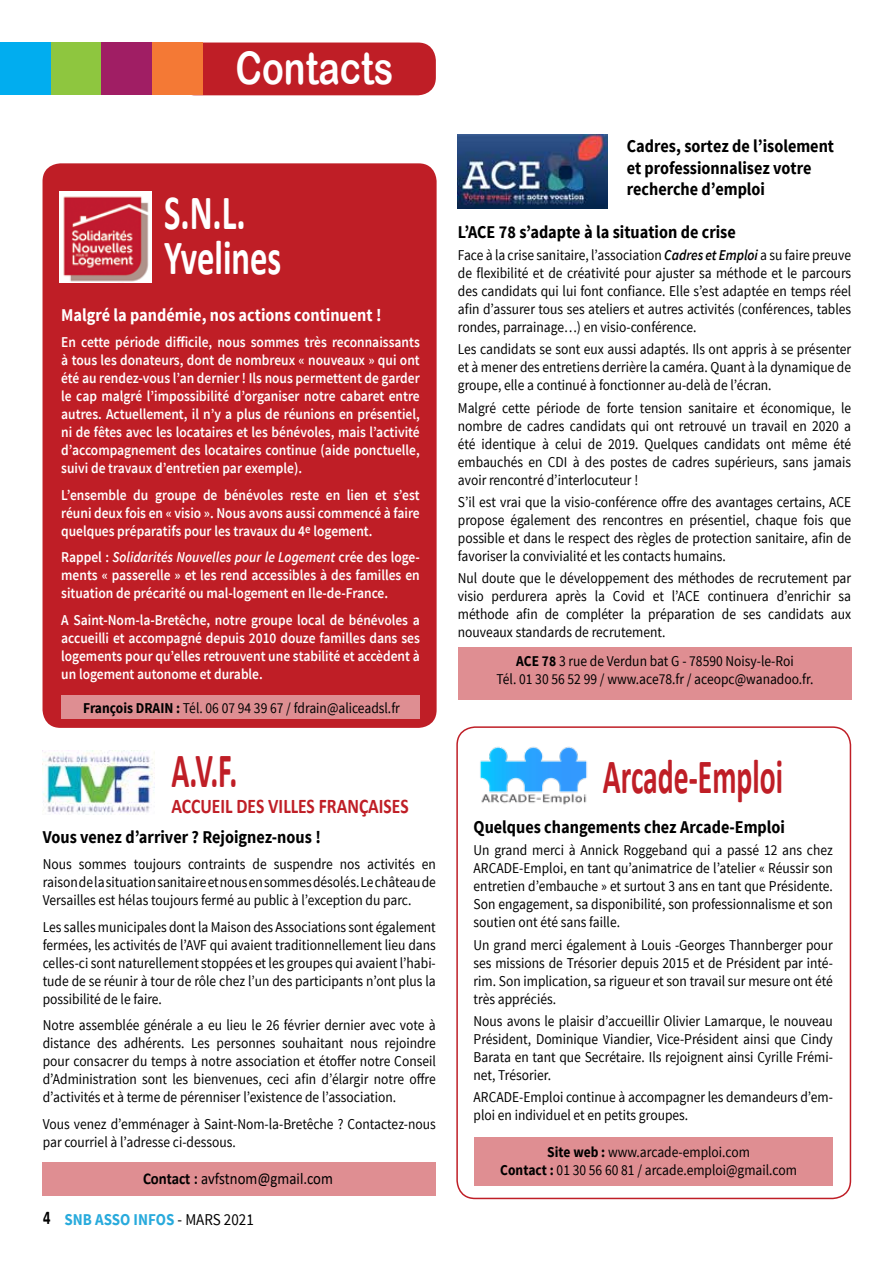
<style>
.page{position:relative;width:893px;height:1263px;background:#fff}
.page>*{position:absolute;margin:0;border:0;box-sizing:border-box;transform-origin:0 0}
.t1{font:700 49.5px "Calibri";color:#bf1e26;scale:.6 1}
.t2{font:700 49.5px/45px "Calibri";color:#fff;scale:.7 1}
.t3{font:45px "Arial Rounded MT Bold";color:#fff;scale:.8 1}
.t4{font:700 20.85px "Calibri";color:#bf1e26;scale:.84 1}
.t5{font:700 18px/21.6px "Source Sans Pro";color:#000;scale:.9 1}
.t6{font:700 18px "Source Sans Pro";color:#fff;scale:.9 1}
.t7{font:16.5px "Calibri";color:#000;scale:.9 1}
.t8{font:700 16.5px "Source Sans Pro";color:#28aadc;scale:.91 1}
.t9{font:15px/18px "Source Sans Pro";color:#000;text-align:justify;scale:.9 1}
.t10{font:600 15px/18px "Source Sans Pro";color:#fff;text-align:justify;scale:.9 1}
.s1{font-style:italic}
.s2{font-weight:700}
.s3{font-family:"Calibri";font-size:19.5px;color:#000}
.s4{font-weight:400;color:#000}
.s5{font-weight:600;font-style:italic}
</style>
<div class="page">
<div style="left:177px;top:43px;width:259px;height:52px;background:#bf1e26;border-radius:18px"></div>
<div style="left:51px;top:43px;width:50px;height:52px;background:#8ec63f"></div>
<div style="left:101px;top:43px;width:51px;height:52px;background:#a01e64"></div>
<div style="left:152px;top:43px;width:51px;height:52px;background:#f47935"></div>
<div style="left:0;top:43px;width:51px;height:52px;background:#01adef"></div>
<div style="left:458px;top:647px;width:393px;height:52px;background:#df8e92"></div>
<img style="left:458px;top:135px;width:149px;height:73px">
<div style="left:43px;top:1162px;width:393px;height:33px;background:#df8e92"></div>
<img style="left:43px;top:750px;width:111px;height:65px">
<div style="left:456px;top:726px;width:395px;height:473px;border:2px solid #bf1e26;border-radius:18px"></div>
<div style="left:474px;top:1138px;width:359px;height:48px;background:#df8e92"></div>
<img style="left:480px;top:746px;width:107px;height:59px">
<div style="left:43px;top:163px;width:394px;height:565px;background:#bf1e26;border-radius:18px"></div>
<div style="left:61px;top:696px;width:359px;height:23px;background:#de8e92"></div>
<img style="left:59px;top:192px;width:93px;height:90px">
<h2 class="t3" style="left:236px;top:41px;width:199px">Contacts</h2>
<h1 class="t2" style="left:164px;top:189px;width:169px">S.N.L.<br>Yvelines</h1>
<p class="t6" style="left:61px;top:303px;width:357px">Malgré la pandémie, nos actions continuent !</p>
<p class="t10" style="left:61px;top:333px;width:400px">En cette période difficile, nous sommes très reconnaissants à tous les donateurs, dont de nombreux « nouveaux » qui ont été au rendez-vous l’an dernier ! Ils nous permettent de garder le cap malgré l’impossibilité d’organiser notre cabaret entre autres. Actuellement, il n’y a plus de réunions en présentiel, ni de fêtes avec les locataires et les bénévoles, mais l’activité d’accompagnement des locataires continue (aide ponctuelle, suivi de travaux d’entretien par exemple).</p>
<p class="t10" style="left:61px;top:486px;width:400px">L’ensemble du groupe de bénévoles reste en lien et s’est réuni deux fois en « visio ». Nous avons aussi commencé à faire quelques préparatifs pour les travaux du 4<sup>e</sup> logement.</p>
<p class="t10" style="left:61px;top:548px;width:400px">Rappel : <span class="s1">Solidarités Nouvelles pour le Logement</span> crée des loge&shy;ments « passerelle » et les rend accessibles à des familles en situation de précarité ou mal-logement en Ile-de-France.</p>
<p class="t10" style="left:61px;top:611px;width:400px">A Saint-Nom-la-Bretêche, notre groupe local de bénévoles a accueilli et accompagné depuis 2010 douze familles dans ses logements pour qu’elles retrouvent une stabilité et accèdent à un logement autonome et durable.</p>
<p class="t9" style="left:83px;top:700px;width:353px"><span class="s2">François DRAIN :</span> Tél. 06 07 94 39 67 / fdrain@aliceadsl.fr</p>
<h1 class="t1" style="left:171px;top:736px;width:112px">A.V.F.</h1>
<h3 class="t4" style="left:171px;top:791px;width:284px">ACCUEIL DES VILLES FRANÇAISES</h3>
<p class="t5" style="left:43px;top:826px;width:310px">Vous venez d’arriver ? Rejoignez-nous !</p>
<p class="t9" style="left:43px;top:855px;width:438px">Nous sommes toujours contraints de suspendre nos activités en raison de la situation sanitaire et nous en sommes désolés. Le château de Versailles est hélas toujours fermé au public à l’exception du parc.</p>
<p class="t9" style="left:43px;top:918px;width:438px">Les salles municipales dont la Maison des Associations sont également fermées, les activités de l’AVF qui avaient traditionnellement lieu dans celles-ci sont naturellement stoppées et les groupes qui avaient l’habi&shy;tude de se réunir à tour de rôle chez l’un des participants n’ont plus la possibilité de le faire.</p>
<p class="t9" style="left:43px;top:1016px;width:438px">Notre assemblée générale a eu lieu le 26 février dernier avec vote à distance des adhérents. Les personnes souhaitant nous rejoindre pour consacrer du temps à notre association et étoffer notre Conseil d’Administration sont les bienvenues, ceci afin d’élargir notre offre d’activités et à terme de pérenniser l’existence de l’association.</p>
<p class="t9" style="left:43px;top:1115px;width:438px">Vous venez d’emménager à Saint-Nom-la-Bretêche ? Contactez-nous par courriel à l’adresse ci-dessous.</p>
<p class="t7" style="left:143px;top:1167px;width:213px"><span class="s2">Contact :</span> avfstnom@gmail.com</p>
<p class="t8" style="left:43px;top:1209px;width:233px"><span class="s3">4</span> SNB ASSO INFOS <span class="s4">- MARS 2021</span></p>
<p class="t5" style="left:627px;top:136px;width:232px">Cadres, sortez de l’isolement et professionnalisez votre recherche d’emploi</p>
<p class="t5" style="left:458px;top:222px;width:310px">L’ACE 78 s’adapte à la situation de crise</p>
<p class="t9" style="left:458px;top:246px;width:439px">Face à la crise sanitaire, l’association <span class="s5">Cadres et Emploi</span> a su faire preuve de flexibilité et de créativité pour ajuster sa méthode et le parcours des candidats qui lui font confiance. Elle s’est adaptée en temps réel afin d’assurer tous ses ateliers et autres activités (conférences, tables rondes, parrainage…) en visio-conférence.</p>
<p class="t9" style="left:458px;top:341px;width:439px">Les candidats se sont eux aussi adaptés. Ils ont appris à se présenter et à mener des entretiens derrière la caméra. Quant à la dynamique de groupe, elle a continué à fonctionner au-delà de l’écran.</p>
<p class="t9" style="left:458px;top:399px;width:439px">Malgré cette période de forte tension sanitaire et économique, le nombre de cadres candidats qui ont retrouvé un travail en 2020 a été identique à celui de 2019. Quelques candidats ont même été embauchés en CDI à des postes de cadres supérieurs, sans jamais avoir rencontré d’interlocuteur !</p>
<p class="t9" style="left:458px;top:493px;width:439px">S’il est vrai que la visio-conférence offre des avantages certains, ACE propose également des rencontres en présentiel, chaque fois que possible et dans le respect des règles de protection sanitaire, afin de favoriser la convivialité et les contacts humains.</p>
<p class="t9" style="left:458px;top:569px;width:439px">Nul doute que le développement des méthodes de recrutement par visio perdurera après la Covid et l’ACE continuera d’enrichir sa méthode afin de compléter la préparation de ses candidats aux nouveaux standards de recrutement.</p>
<p class="t9" style="left:497px;top:652px;width:354px;text-align:center"><span class="s2">ACE 78</span> 3 rue de Verdun bat G - 78590 Noisy-le-Roi<br>Tél. 01 30 56 52 99 / www.ace78.fr / aceopc@wanadoo.fr.</p>
<h1 class="t1" style="left:603px;top:742px;width:302px">Arcade-Emploi</h1>
<p class="t5" style="left:474px;top:817px;width:347px">Quelques changements chez Arcade-Emploi</p>
<p class="t9" style="left:474px;top:842px;width:401px">Un grand merci à Annick Roggeband qui a passé 12 ans chez ARCADE-Emploi, en tant qu’animatrice de l’atelier « Réussir son entretien d’embauche » et surtout 3 ans en tant que Présidente.<br>Son engagement, sa disponibilité, son professionnalisme et son soutien ont été sans faille.</p>
<p class="t9" style="left:474px;top:936px;width:401px">Un grand merci également à Louis -Georges Thannberger pour ses missions de Trésorier depuis 2015 et de Président par inté&shy;rim. Son implication, sa rigueur et son travail sur mesure ont été très appréciés.</p>
<p class="t9" style="left:474px;top:1012px;width:401px">Nous avons le plaisir d’accueillir Olivier Lamarque, le nouveau Président, Dominique Viandier, Vice-Président ainsi que Cindy Barata en tant que Secrétaire. Ils rejoignent ainsi Cyrille Frémi&shy;net, Trésorier.</p>
<p class="t9" style="left:474px;top:1088px;width:401px">ARCADE-Emploi continue à accompagner les demandeurs d’em&shy;ploi en individuel et en petits groupes.</p>
<p class="t9" style="left:500px;top:1143px;width:331px;text-align:center"><span class="s2">Site web :</span> www.arcade-emploi.com<br><span class="s2">Contact :</span> 01 30 56 60 81 / arcade.emploi@gmail.com</p>
</div>
